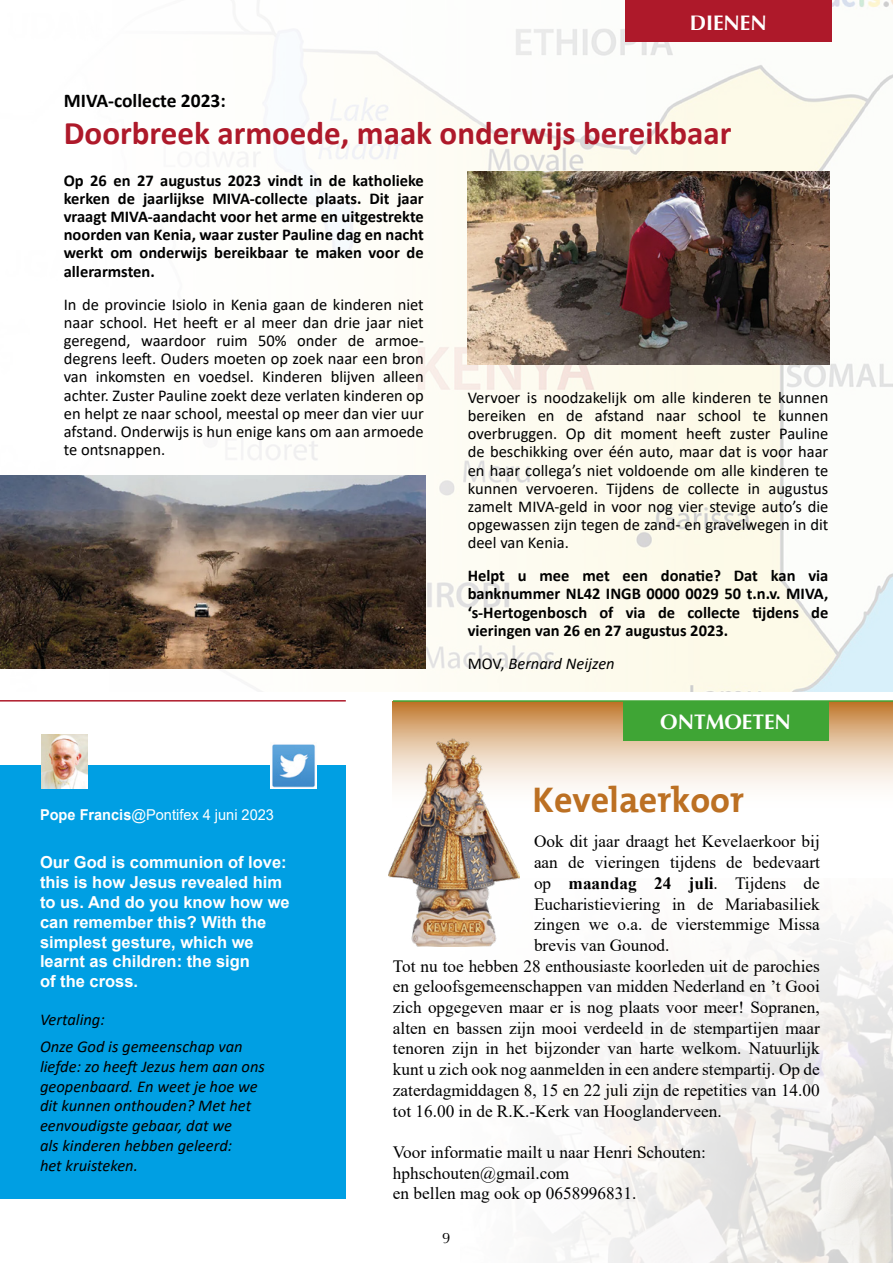
<style>
.page{position:relative;width:893px;height:1263px;background:#fff}
.page>*{position:absolute;margin:0;border:0;box-sizing:border-box;transform-origin:0 0}
.t1{font:700 36px "The Mix";color:#bc7023}
.t2{font:700 33px "Calibri";color:#ae192a}
.t3{font:700 21px "Optima";color:#fff}
.t4{font:700 19.5px "Calibri";color:#000}
.t5{font:17.25px/20.7px "Times New Roman";color:#000}
.t6{font:700 17.25px "Times New Roman";color:#000}
.t7{font:16.5px/18.1px "Calibri";color:#000;text-align:justify}
.t8{font:700 16.5px/18.1px "Calibri";color:#000;text-align:justify}
.t9{font:italic 16.5px/19.8px "Calibri";color:#000}
.t10{font:700 16.5px/19.8px "Arial";color:#fff}
.t11{font:15px "Arial";color:#fff}
.t12{font:15px "Optima";color:#000}
.s1{font-style:normal}
.s2{font-weight:700}
.s3{font-weight:400}
</style>
<div class="page">
<svg style="left:393px;top:702px;width:500px;height:86px;background:#e4c7a7"></svg>
<img style="left:0;top:0;width:893px;height:691px">
<img style="left:552px;top:914px;width:341px;height:349px">
<div style="left:625px;top:0;width:206px;height:42px;background:#ae192a"></div>
<img style="left:468px;top:171px;width:361px;height:193px">
<img style="left:0;top:475px;width:425px;height:193px">
<div style="left:623px;top:701px;width:206px;height:39px;background:#3fa535"></div>
<hr style="left:393px;top:700px;width:500px;height:2px;background:#3fa535">
<img style="left:389px;top:739px;width:131px;height:208px">
<div style="left:0;top:765px;width:345px;height:434px;background:#009fe3"></div>
<img style="left:271px;top:744px;width:45px;height:44px">
<img style="left:41px;top:734px;width:46px;height:54px">
<hr style="left:0;top:700px;width:346px;height:1px;background:#ae192a">
<p class="t3" style="left:690px;top:11px;width:79px">DIENEN</p>
<p class="t4" style="left:64px;top:87px;width:164px">MIVA-collecte 2023:</p>
<h2 class="t2" style="left:64px;top:109px;width:669px">Doorbreek armoede, maak onderwijs bereikbaar</h2>
<p class="t8" style="left:64px;top:171px;width:362px">Op 26 en 27 augustus 2023 vindt in de katholieke kerken de jaarlijkse MIVA-collecte plaats. Dit jaar vraagt MIVA-aandacht voor het arme en uitgestrekte noorden van Kenia, waar zuster Pauline dag en nacht werkt om onderwijs bereikbaar te maken voor de allerarmsten.</p>
<p class="t7" style="left:64px;top:295px;width:362px">In de provincie Isiolo in Kenia gaan de kinderen niet naar school. Het heeft er al meer dan drie jaar niet geregend, waardoor ruim 50% onder de armoe&shy;degrens leeft. Ouders moeten op zoek naar een bron van inkomsten en voedsel. Kinderen blijven alleen achter. Zuster Pauline zoekt deze verlaten kinderen op en helpt ze naar school, meestal op meer dan vier uur afstand. Onderwijs is hun enige kans om aan armoede te ontsnappen.</p>
<p class="t7" style="left:468px;top:388px;width:362px">Vervoer is noodzakelijk om alle kinderen te kunnen bereiken en de afstand naar school te kunnen overbruggen. Op dit moment heeft zuster Pauline de beschikking over één auto, maar dat is voor haar en haar collega’s niet voldoende om alle kinderen te kunnen vervoeren. Tijdens de collecte in augustus zamelt MIVA-geld in voor nog vier stevige auto’s die opgewassen zijn tegen de zand- en gravelwegen in dit deel van Kenia.</p>
<p class="t8" style="left:468px;top:566px;width:362px">Helpt u mee met een donatie? Dat kan via banknummer NL42 INGB 0000 0029 50 t.n.v. MIVA, ‘s-Hertogenbosch of via de collecte tijdens de vieringen van 26 en 27 augustus 2023.</p>
<p class="t9" style="left:468px;top:653px;width:148px"><span class="s1">MOV,</span> Bernard Neijzen</p>
<p class="t3" style="left:660px;top:710px;width:132px">ONTMOETEN</p>
<p class="t11" style="left:40px;top:804px;width:235px"><span class="s2">Pope Francis</span>@Pontifex 4 juni 2023</p>
<p class="t10" style="left:40px;top:853px;width:251px">Our God is communion of love: this is how Jesus revealed him to us. And do you know how we can remember this? With the simplest gesture, which we learnt as children: the sign<br>of the cross.</p>
<p class="t9" style="left:40px;top:1005px;width:204px;line-height:27.3px">Vertaling:<br>Onze God is gemeenschap van</p>
<p class="t9" style="left:40px;top:1056px;width:226px">liefde: zo heeft Jezus hem aan ons geopenbaard. En weet je hoe we dit kunnen onthouden? Met het eenvoudigste gebaar, dat we<br>als kinderen hebben geleerd:<br>het kruisteken.</p>
<h1 class="t1" style="left:533px;top:769px;width:213px">Kevelaerkoor</h1>
<p class="t5" style="left:534px;top:831px;width:287px">Ook dit jaar draagt het Kevelaerkoor bij</p>
<p class="t5" style="left:534px;top:851px;width:287px">aan de vieringen tijdens de bedevaart</p>
<p class="t6" style="left:534px;top:870px;width:287px"><span class="s3">op</span> maandag 24 juli<span class="s3">. Tijdens de</span></p>
<p class="t5" style="left:534px;top:893px;width:287px">Eucharistieviering in de Mariabasiliek</p>
<p class="t5" style="left:534px;top:913px;width:287px">zingen we o.a. de vierstemmige Missa</p>
<p class="t5" style="left:534px;top:934px;width:137px">brevis van Gounod.</p>
<p class="t5" style="left:393px;top:955px;width:428px">Tot nu toe hebben 28 enthousiaste koorleden uit de parochies</p>
<p class="t5" style="left:393px;top:976px;width:428px">en geloofsgemeenschappen van midden Nederland en ’t Gooi</p>
<p class="t5" style="left:393px;top:996px;width:428px">zich opgegeven maar er is nog plaats voor meer! Sopranen,</p>
<p class="t5" style="left:393px;top:1017px;width:428px">alten en bassen zijn mooi verdeeld in de stempartijen maar</p>
<p class="t5" style="left:393px;top:1038px;width:428px">tenoren zijn in het bijzonder van harte welkom. Natuurlijk</p>
<p class="t5" style="left:393px;top:1058px;width:428px">kunt u zich ook nog aanmelden in een andere stempartij. Op de</p>
<p class="t5" style="left:393px;top:1079px;width:428px">zaterdagmiddagen 8, 15 en 22 juli zijn de repetities van 14.00</p>
<p class="t5" style="left:393px;top:1100px;width:330px">tot 16.00 in de R.K.-Kerk van Hooglanderveen.</p>
<p class="t5" style="left:393px;top:1141px;width:315px">Voor informatie mailt u naar Henri Schouten: hphschouten@gmail.com<br>en bellen mag ook op 0658996831.</p>
<p class="t12" style="left:442px;top:1229px;width:10px">9</p>
</div>
